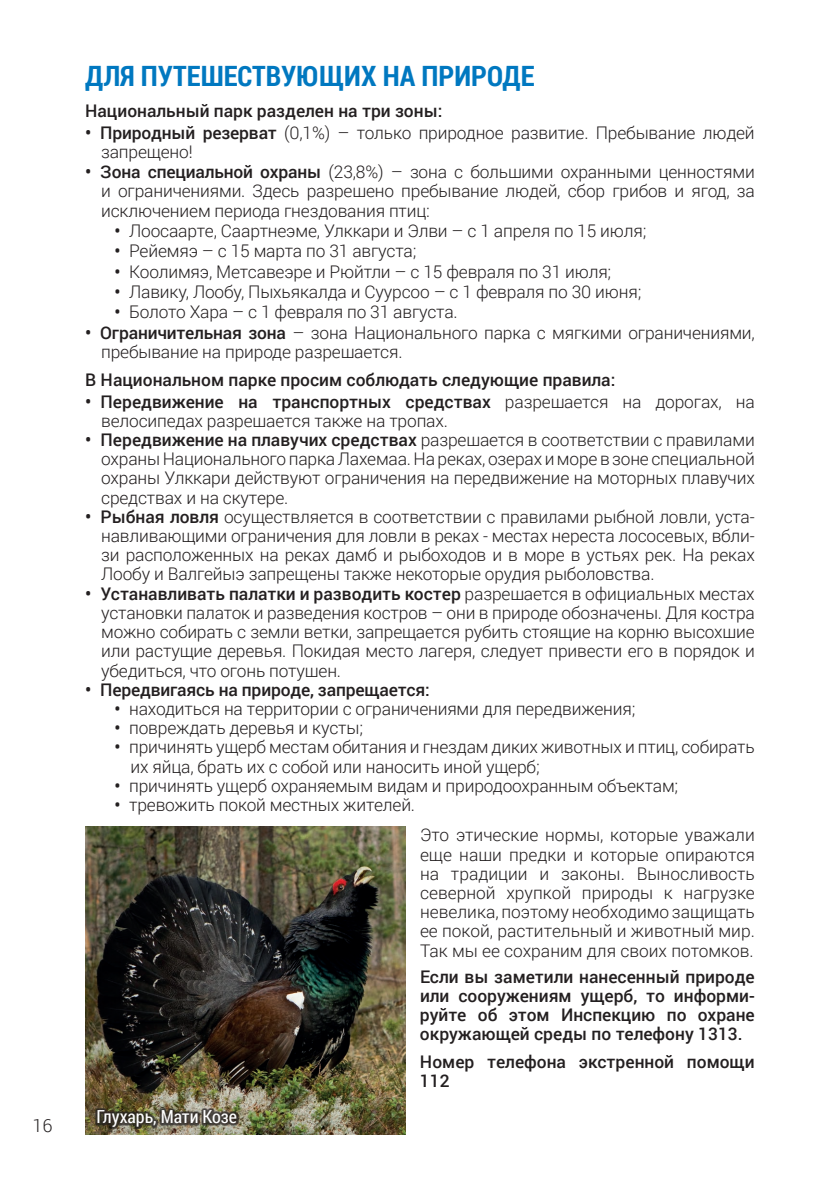
<style>
.page{position:relative;width:840px;height:1191px;background:#fff}
.page>*{position:absolute;margin:0;border:0;box-sizing:border-box;transform-origin:0 0}
.t1{font:700 28px "Roboto Condensed";color:#0078c0}
.t2{font:18px "Roboto Condensed";color:#fff}
.t3{font:300 18px "Roboto";color:#231f20}
.t4{font:300 17.4px/19.2px "Roboto";letter-spacing:-.01em;color:#231f20;text-align:justify}
.t5{font:500 17.4px/19.2px "Roboto";color:#231f20;text-align:justify}
.s1{font-weight:500;font-size:18px}
.s2{font-weight:500}
.s3{font-size:18px}
</style>
<div class="page">
<img style="left:85px;top:826px;width:320px;height:308px">
<div style="left:95px;top:1107px;width:144px;height:22px;background:#231f20;opacity:.75"></div>
<p class="t3" style="left:33px;top:1113px;width:21px">16</p>
<h1 class="t1" style="left:85px;top:56px;width:450px">ДЛЯ ПУТЕШЕСТВУЮЩИХ НА ПРИРОДЕ</h1>
<p class="t5" style="left:85px;top:100px;width:358px">Национальный парк разделен на три зоны:</p>
<p class="t4" style="left:101px;top:122px;width:654px;text-indent:-16px"><span class="s1">•</span> <span class="s2">Природный резерват</span> (0,1%) – только природное развитие. Пребывание людей запрещено!</p>
<p class="t4" style="left:101px;top:162px;width:654px;text-indent:-16px"><span class="s1">•</span> <span class="s2">Зона специальной охраны</span> (23,8%) – зона с большими охранными ценностями и ограничениями. Здесь разрешено пребывание людей, сбор грибов и ягод, за исключением периода гнездования птиц:</p>
<p class="t4" style="left:114px;top:221px;width:533px"><span class="s2">•</span> Лоосаарте, Саартнеэме, Улккари и Элви – с 1 апреля по 15 июля;</p>
<p class="t4" style="left:114px;top:241px;width:303px"><span class="s2">•</span> Рейемяэ – с 15 марта по 31 августа;</p>
<p class="t4" style="left:114px;top:261px;width:498px"><span class="s2">•</span> Коолимяэ, Метсавеэре и Рюйтли – с 15 февраля по 31 июля;</p>
<p class="t4" style="left:114px;top:282px;width:528px"><span class="s2">•</span> Лавику, Лообу, Пыхьякалда и Суурсоо – с 1 февраля по 30 июня;</p>
<p class="t4" style="left:114px;top:302px;width:344px"><span class="s2">•</span> Болото Хара – с 1 февраля по 31 августа.</p>
<p class="t4" style="left:101px;top:322px;width:655px;text-indent:-16px"><span class="s1">•</span> <span class="s2">Ограничительная зона</span> – зона Национального парка с мягкими ограничениями, пребывание на природе разрешается.</p>
<p class="t5" style="left:85px;top:369px;width:531px">В Национальном парке просим соблюдать следующие правила:</p>
<p class="t4" style="left:101px;top:391px;width:654px;text-indent:-16px"><span class="s1">•</span> <span class="s2">Передвижение на транспортных средствах</span> разрешается на дорогах, на велосипедах разрешается также на тропах.</p>
<p class="t4" style="left:101px;top:430px;width:655px;text-indent:-16px"><span class="s1">•</span> <span class="s2">Передвижение на плавучих средствах</span> разрешается в соответствии с правилами охраны Национального парка Лахемаа. На реках, озерах и море в зоне специальной охраны Улккари действуют ограничения на передвижение на моторных плавучих средствах и на скутере.</p>
<p class="t4" style="left:101px;top:506px;width:654px;text-indent:-16px"><span class="s1">•</span> <span class="s2">Рыбная ловля</span> осуществляется в соответствии с правилами рыбной ловли, уста&shy;навливающими ограничения для ловли в реках - местах нереста лососевых, вбли&shy;зи расположенных на реках дамб и рыбоходов и в море в устьях рек. На реках Лообу и Валгейыэ запрещены также некоторые орудия рыболовства.</p>
<p class="t4" style="left:101px;top:583px;width:655px;text-indent:-16px"><span class="s1">•</span> <span class="s2">Устанавливать палатки и разводить костер</span> разрешается в официальных местах установки палаток и разведения костров – они в природе обозначены. Для костра можно собирать с земли ветки, запрещается рубить стоящие на корню высохшие или растущие деревья. Покидая место лагеря, следует привести его в порядок и убедиться, что огонь потушен.</p>
<p class="t5" style="left:85px;top:679px;width:346px"><span class="s3">•</span> Передвигаясь на природе, запрещается:</p>
<p class="t4" style="left:114px;top:698px;width:522px"><span class="s2">•</span> находиться на территории с ограничениями для передвижения;</p>
<p class="t4" style="left:114px;top:718px;width:250px"><span class="s2">•</span> повреждать деревья и кусты;</p>
<p class="t4" style="left:130px;top:737px;width:625px;text-indent:-16px"><span class="s2">•</span> причинять ущерб местам обитания и гнездам диких животных и птиц, собирать их яйца, брать их с собой или наносить иной ущерб;</p>
<p class="t4" style="left:114px;top:775px;width:565px"><span class="s2">•</span> причинять ущерб охраняемым видам и природоохранным объектам;</p>
<p class="t4" style="left:114px;top:794px;width:302px"><span class="s2">•</span> тревожить покой местных жителей.</p>
<p class="t4" style="left:420px;top:825px;width:336px">Это этические нормы, которые уважали еще наши предки и которые опираются на традиции и законы. Выносливость северной хрупкой природы к нагрузке невелика, поэтому необходимо защищать ее покой, растительный и животный мир.<br>Так мы ее сохраним для своих потомков.</p>
<p class="t5" style="left:420px;top:966px;width:336px">Если вы заметили нанесенный природе или сооружениям ущерб, то информи&shy;руйте об этом Инспекцию по охране окружающей среды по телефону 1313.</p>
<p class="t5" style="left:420px;top:1051px;width:336px">Номер телефона экстренной помощи<br>112</p>
<p class="t2" style="left:96px;top:1104px;width:142px">Глухарь, Мати Козе</p>
</div>
